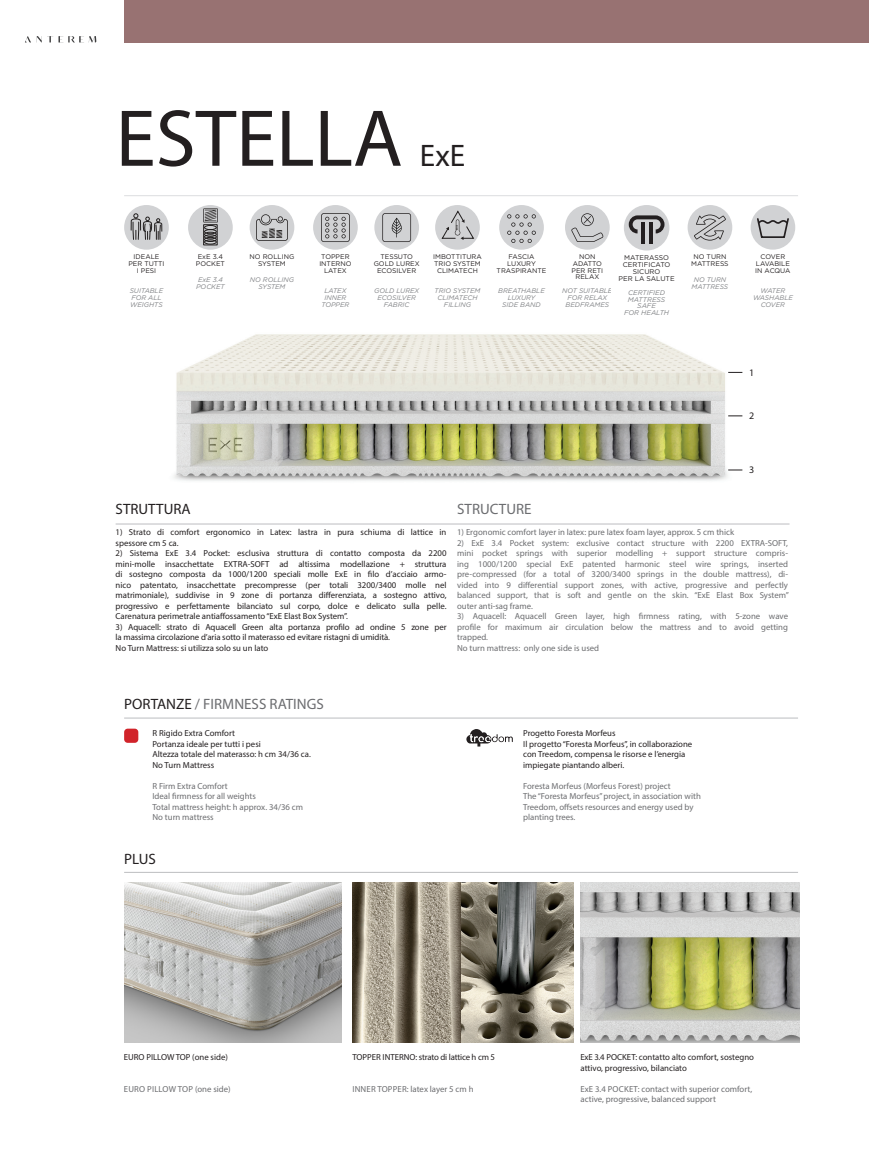
<style>
.page{position:relative;width:869px;height:1170px;background:#fff}
.page>*{position:absolute;margin:0;border:0;box-sizing:border-box;transform-origin:0 0}
.t1{font:81.25px "Myriad Pro";color:#231f20}
.t2{font:31.25px "Myriad Pro";color:#231f20}
.t3{font:15px "Myriad Pro";color:#6c6d70}
.t4{font:15px "Myriad Pro";color:#231f20}
.t5{font:10px "Myriad Pro";color:#231f20}
.Plus{font:8.75px/10.5px "Myriad Pro";color:#231f20}
.Plus-2{font:8.75px/10.5px "Myriad Pro";color:#6c6d70}
.Plus-3{font:8.75px "Myriad Pro";letter-spacing:-.02em;color:#231f20}
.Plus-4{font:8.75px "Myriad Pro";letter-spacing:.02em;color:#6c6d70}
.t6{font:6.75px/6.8px "Gotham HTF";color:#231f20;text-align:center}
.t7{font:italic 6.75px/6.8px "Gotham HTF";color:#808285;text-align:center}
.t8{font:italic 6.62px/6.6px "Gotham HTF";color:#808285;text-align:center}
.t9{font:6.62px/6.6px "Gotham HTF";color:#231f20;text-align:center}
.s1{color:#231f20}
</style>
<div class="page">
<img style="left:174px;top:334px;width:569px;height:147px">
<img style="left:352px;top:882px;width:220px;height:160px">
<img style="left:124px;top:882px;width:217px;height:160px">
<img style="left:580px;top:882px;width:219px;height:160px">
<div style="left:124px;top:0;width:744px;height:43px;background:#987272"></div>
<svg style="left:37px;top:36px;width:59px;height:7px"></svg>
<svg style="left:25px;top:36px;width:6px;height:6px"></svg>
<svg style="left:466px;top:729px;width:46px;height:17px"></svg>
<div style="left:124px;top:728px;width:14px;height:14px;background:#d1232a;border-radius:4px"></div>
<hr style="left:124px;top:717px;width:673px;height:1px;background:#bcbdc0">
<hr style="left:116px;top:523px;width:673px;height:1px;background:#bcbdc0">
<hr style="left:124px;top:872px;width:673px;height:1px;background:#bcbdc0">
<svg style="left:727px;top:372px;width:15px;height:1px"></svg>
<svg style="left:727px;top:415px;width:15px;height:1px"></svg>
<svg style="left:727px;top:469px;width:15px;height:1px"></svg>
<div style="left:124px;top:205px;width:45px;height:45px;background:#d1d2d4;border-radius:50%"></div>
<svg style="left:130px;top:205px;width:32px;height:35px"></svg>
<div style="left:374px;top:205px;width:45px;height:45px;background:#d1d2d4;border-radius:50%"></div>
<svg style="left:382px;top:213px;width:29px;height:29px"></svg>
<div style="left:249px;top:205px;width:45px;height:45px;background:#d1d2d4;border-radius:50%"></div>
<svg style="left:256px;top:214px;width:32px;height:27px"></svg>
<div style="left:499px;top:205px;width:44px;height:45px;background:#d1d2d4;border-radius:50%"></div>
<svg style="left:507px;top:214px;width:28px;height:29px"></svg>
<div style="left:623px;top:205px;width:46px;height:45px;background:#d1d2d4;border-radius:50%"></div>
<svg style="left:628px;top:215px;width:36px;height:18px"></svg>
<svg style="left:640px;top:222px;width:4px;height:21px"></svg>
<svg style="left:648px;top:222px;width:4px;height:21px"></svg>
<div style="left:750px;top:205px;width:44px;height:44px;background:#d1d2d4;border-radius:50%"></div>
<svg style="left:757px;top:218px;width:32px;height:20px"></svg>
<div style="left:188px;top:205px;width:45px;height:45px;background:#d1d2d4;border-radius:50%"></div>
<div style="left:204px;top:232px;width:12px;height:5px;border:1px solid #211e1e;border-radius:50%"></div>
<div style="left:204px;top:234px;width:12px;height:5px;border:1px solid #211e1e;border-radius:50%"></div>
<div style="left:204px;top:237px;width:12px;height:5px;border:1px solid #211e1e;border-radius:50%"></div>
<div style="left:204px;top:239px;width:12px;height:5px;border:1px solid #211e1e;border-radius:50%"></div>
<div style="left:204px;top:225px;width:12px;height:5px;border:1px solid #211e1e;border-radius:50%"></div>
<div style="left:204px;top:229px;width:12px;height:5px;border:1px solid #211e1e;border-radius:50%"></div>
<div style="left:203px;top:224px;width:14px;height:21px;border:1px solid #211e1e"></div>
<svg style="left:203px;top:208px;width:15px;height:14px"></svg>
<div style="left:435px;top:205px;width:44px;height:45px;background:#d1d2d4;border-radius:50%"></div>
<svg style="left:441px;top:210px;width:33px;height:30px"></svg>
<div style="left:313px;top:205px;width:44px;height:45px;background:#d1d2d4;border-radius:50%"></div>
<svg style="left:321px;top:213px;width:28px;height:29px"></svg>
<div style="left:564px;top:205px;width:45px;height:45px;background:#d1d2d4;border-radius:50%"></div>
<svg style="left:571px;top:213px;width:32px;height:29px"></svg>
<div style="left:687px;top:205px;width:45px;height:45px;background:#d1d2d4;border-radius:50%"></div>
<svg style="left:694px;top:214px;width:31px;height:26px"></svg>
<hr style="left:124px;top:195px;width:673px;height:1px;background:#dcdddf">
<p class="t1" style="left:116px;top:88px;width:288px">ESTELLA</p>
<p class="t2" style="left:420px;top:136px;width:47px">ExE</p>
<p class="t9" style="left:128px;top:253px;width:38px">IDEALE<br>PER TUTTI<br>I PESI</p>
<p class="t8" style="left:130px;top:287px;width:35px;text-align:left">SUITABLE<br>FOR ALL<br>WEIGHTS</p>
<p class="t9" style="left:196px;top:253px;width:30px;text-align:left">ExE 3.4<br>POCKET</p>
<p class="t8" style="left:196px;top:276px;width:30px;text-align:left">ExE 3.4<br>POCKET</p>
<p class="t9" style="left:249px;top:253px;width:46px">NO ROLLING<br>SYSTEM</p>
<p class="t8" style="left:250px;top:276px;width:46px">NO ROLLING<br>SYSTEM</p>
<p class="t9" style="left:319px;top:253px;width:34px">TOPPER<br>INTERNO<br>LATEX</p>
<p class="t8" style="left:321px;top:287px;width:29px">LATEX<br>INNER<br>TOPPER</p>
<p class="t9" style="left:373px;top:253px;width:47px">TESSUTO<br>GOLD LUREX<br>ECOSILVER</p>
<p class="t8" style="left:374px;top:287px;width:47px">GOLD LUREX<br>ECOSILVER<br>FABRIC</p>
<p class="t9" style="left:433px;top:253px;width:50px">IMBOTTITURA<br>TRIO SYSTEM<br>CLIMATECH</p>
<p class="t8" style="left:434px;top:287px;width:47px">TRIO SYSTEM<br>CLIMATECH<br>FILLING</p>
<p class="t9" style="left:496px;top:253px;width:51px">FASCIA<br>LUXURY<br>TRASPIRANTE</p>
<p class="t8" style="left:498px;top:287px;width:48px">BREATHABLE<br>LUXURY<br>SIDE BAND</p>
<p class="t9" style="left:571px;top:253px;width:33px">NON<br>ADATTO<br>PER RETI<br>RELAX</p>
<p class="t8" style="left:562px;top:287px;width:52px">NOT SUITABLE<br>FOR RELAX<br>BEDFRAMES</p>
<p class="t6" style="left:618px;top:254px;width:58px">MATERASSO<br>CERTIFICATO<br>SICURO<br>PER LA SALUTE</p>
<p class="t7" style="left:623px;top:289px;width:47px">CERTIFIED<br>MATTRESS<br>SAFE<br>FOR HEALTH</p>
<p class="t9" style="left:691px;top:253px;width:39px">NO TURN<br>MATTRESS</p>
<p class="t8" style="left:691px;top:276px;width:38px">NO TURN<br>MATTRESS</p>
<p class="t9" style="left:755px;top:253px;width:37px">COVER<br>LAVABILE<br>IN ACQUA</p>
<p class="t8" style="left:752px;top:287px;width:41px">WATER<br>WASHABLE<br>COVER</p>
<p class="t5" style="left:748px;top:366px;width:7px">1</p>
<p class="t5" style="left:748px;top:409px;width:7px">2</p>
<p class="t5" style="left:748px;top:463px;width:7px">3</p>
<p class="t4" style="left:116px;top:500px;width:77px">STRUTTURA</p>
<p class="Plus" style="left:116px;top:526px;width:332px">1) Strato di comfort ergonomico in Latex: lastra in pura schiuma di lattice in spessore cm 5 ca.</p>
<p class="Plus" style="left:116px;top:547px;width:332px;text-align:justify">2) Sistema ExE 3.4 Pocket: esclusiva struttura di contatto composta da 2200 mini-molle insacchettate EXTRA-SOFT ad altissima modellazione + struttura di sostegno composta da 1000/1200 speciali molle ExE in filo d’acciaio armo&shy;nico patentato, insacchettate precompresse (per totali 3200/3400 molle nel matrimoniale), suddivise in 9 zone di portanza differenziata, a sostegno attivo, progressivo e perfettamente bilanciato sul corpo, dolce e delicato sulla pelle.<br>Carenatura perimetrale antiaffossamento “ExE Elast Box System”.</p>
<p class="Plus" style="left:116px;top:621px;width:332px">3) Aquacell: strato di Aquacell Green alta portanza profilo ad ondine 5 zone per la massima circolazione d’aria sotto il materasso ed evitare ristagni di umidità.</p>
<p class="Plus" style="left:116px;top:642px;width:154px">No Turn Mattress: si utilizza solo su un lato</p>
<p class="t3" style="left:457px;top:500px;width:76px">STRUCTURE</p>
<p class="Plus-2" style="left:457px;top:526px;width:278px">1) Ergonomic comfort layer in latex: pure latex foam layer, approx. 5 cm thick</p>
<p class="Plus-2" style="left:457px;top:537px;width:333px;text-align:justify">2) ExE 3.4 Pocket system: exclusive contact structure with 2200 EXTRA-SOFT, mini pocket springs with superior modelling + support structure compris&shy;ing 1000/1200 special ExE patented harmonic steel wire springs, inserted pre-compressed (for a total of 3200/3400 springs in the double mattress), di&shy;vided into 9 differential support zones, with active, progressive and perfectly balanced support, that is soft and gentle on the skin. “ExE Elast Box System” outer anti-sag frame.</p>
<p class="Plus-2" style="left:457px;top:610px;width:332px;text-align:justify">3) Aquacell: Aquacell Green layer, high firmness rating, with 5-zone wave profile for maximum air circulation below the mattress and to avoid getting trapped.</p>
<p class="Plus-2" style="left:457px;top:642px;width:143px">No turn mattress: only one side is used</p>
<p class="t3" style="left:124px;top:694px;width:201px"><span class="s1">PORTANZE</span> / FIRMNESS RATINGS</p>
<p class="Plus" style="left:152px;top:727px;width:84px">R Rigido Extra Comfort</p>
<p class="Plus" style="left:152px;top:738px;width:110px">Portanza ideale per tutti i pesi</p>
<p class="Plus" style="left:152px;top:748px;width:160px">Altezza totale del materasso: h cm 34/36 ca.</p>
<p class="Plus" style="left:152px;top:759px;width:63px">No Turn Mattress</p>
<p class="Plus-2" style="left:152px;top:780px;width:77px">R Firm Extra Comfort</p>
<p class="Plus-2" style="left:152px;top:790px;width:105px">Ideal firmness for all weights</p>
<p class="Plus-2" style="left:152px;top:801px;width:152px">Total mattress height: h approx. 34/36 cm</p>
<p class="Plus-2" style="left:152px;top:811px;width:63px">No turn mattress</p>
<p class="t4" style="left:124px;top:849px;width:33px">PLUS</p>
<p class="Plus" style="left:523px;top:728px;width:94px">Progetto Foresta Morfeus</p>
<p class="Plus" style="left:523px;top:738px;width:170px">Il progetto “Foresta Morfeus”, in collaborazione</p>
<p class="Plus" style="left:523px;top:749px;width:164px">con Treedom, compensa le risorse e l’energia</p>
<p class="Plus" style="left:523px;top:759px;width:102px">impiegate piantando alberi.</p>
<p class="Plus-2" style="left:523px;top:780px;width:149px">Foresta Morfeus (Morfeus Forest) project</p>
<p class="Plus-2" style="left:523px;top:791px;width:179px">The “Foresta Morfeus” project, in association with<br>Treedom, offsets resources and energy used by planting trees.</p>
<p class="Plus" style="left:124px;top:1051px;width:105px">EURO PILLOW TOP (one side)</p>
<p class="Plus-4" style="left:124px;top:1083px;width:108px">EURO PILLOW TOP (one side)</p>
<p class="Plus-3" style="left:352px;top:1051px;width:144px">TOPPER INTERNO: strato di lattice h cm 5</p>
<p class="Plus-2" style="left:352px;top:1083px;width:123px">INNER TOPPER: latex layer 5 cm h</p>
<p class="Plus" style="left:580px;top:1051px;width:175px">ExE 3.4 POCKET: contatto alto comfort, sostegno attivo, progressivo, bilanciato</p>
<p class="Plus-2" style="left:580px;top:1083px;width:173px">ExE 3.4 POCKET: contact with superior comfort, active, progressive, balanced support</p>
</div>
